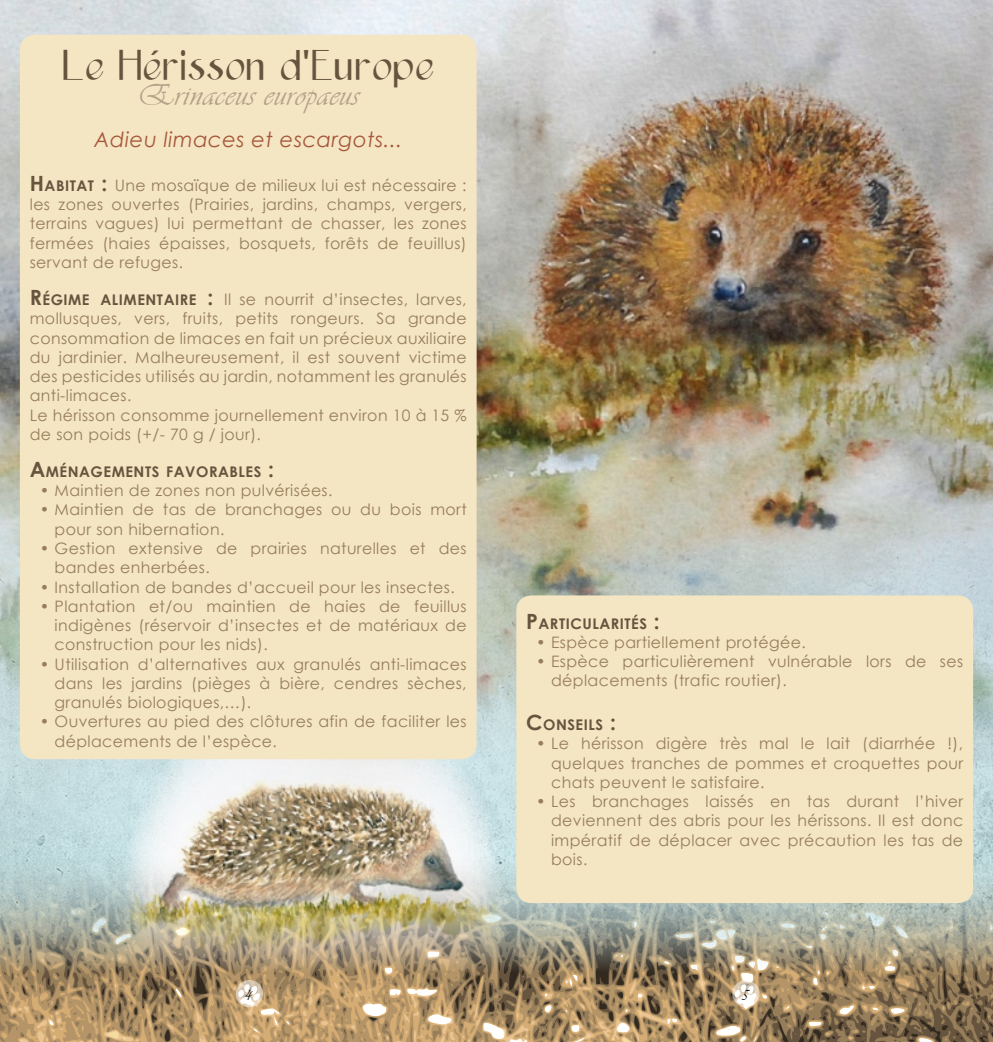
<style>
.page{position:relative;width:993px;height:1042px;background:#fff}
.page>*{position:absolute;margin:0;border:0;box-sizing:border-box;transform-origin:0 0}
.t1{font:42px "Epittazio";letter-spacing:.025em;color:#66543e}
.t2{font:31.5px "Vivaldii";letter-spacing:.025em;color:#b3a188}
.t3{font:italic 21px "Century Gothic";letter-spacing:.025em;color:#a6573a}
.t4{font:15.75px/19.2px "Century Gothic";letter-spacing:.025em;color:#977d5a;text-align:justify}
.t5{font:15.75px "Vivaldii";color:#000}
.t6{font:700 14.7px "Century Gothic";letter-spacing:.035em;color:#66543e}
.s1{font-weight:700;font-size:21px;color:#66543e}
.s2{font-weight:700;font-size:14.7px;color:#66543e}
.s3{font-size:21px}
</style>
<div class="page">
<img style="left:0;top:0;width:992px;height:848px">
<img style="left:0;top:848px;width:992px;height:194px">
<div style="left:20px;top:35px;width:456px;height:724px;background:#f4e5c3;border-radius:15px"></div>
<div style="left:516px;top:595px;width:456px;height:308px;background:#f4e5c3;border-radius:15px"></div>
<svg style="left:238px;top:984px;width:22px;height:21px"></svg>
<svg style="left:236px;top:980px;width:27px;height:27px"></svg>
<svg style="left:734px;top:984px;width:22px;height:21px"></svg>
<svg style="left:732px;top:980px;width:27px;height:27px"></svg>
<h1 class="t1" style="left:63px;top:44px;width:372px">Le Hérisson d'Europe</h1>
<h2 class="t2" style="left:137px;top:77px;width:223px">Erinaceus europaeus</h2>
<h3 class="t3" style="left:94px;top:125px;width:309px">Adieu limaces et escargots...</h3>
<p class="t4" style="left:30px;top:175px;width:438px"><span class="s1">H</span><span class="s2">ABITAT</span> <span class="s1">:</span> U ne mosaïque de milieux lui est nécessaire : les zones ouvertes (Prairies, jardins, champs, vergers, terrains vagues) lui permettant de chasser, les zones fermées (haies épaisses, bosquets, forêts de feuillus) servant de refuges.</p>
<p class="t4" style="left:30px;top:289px;width:438px;text-align:left"><span class="s1">R</span><span class="s2">ÉGIME ALIMENTAIRE</span> <span class="s1">:</span> Il se nourrit d’insectes, larves, mollusques, vers, fruits, petits rongeurs. Sa grande consommation de limaces en fait un précieux auxiliaire du jardinier. Malheureusement, il est souvent victime des pesticides utilisés au jardin, notamment les granulés anti-limaces.<br>Le hérisson consomme journellement environ 10 à 15 % de son poids (+/- 70 g / jour).</p>
<p class="t6" style="left:30px;top:460px;width:246px"><span class="s3">A</span>MÉNAGEMENTS FAVORABLES <span class="s3">:</span></p>
<p class="t4" style="left:40px;top:481px;width:294px">• Maintien de zones non pulvérisées.</p>
<p class="t4" style="left:55px;top:500px;width:413px;text-indent:-15px">• Maintien de tas de branchages ou du bois mort pour son hibernation.</p>
<p class="t4" style="left:55px;top:538px;width:413px;text-indent:-15px">• Gestion extensive de prairies naturelles et des bandes enherbées.</p>
<p class="t4" style="left:40px;top:577px;width:416px">• Installation de bandes d’accueil pour les insectes.</p>
<p class="t4" style="left:55px;top:596px;width:413px;text-indent:-15px">• Plantation et/ou maintien de haies de feuillus indigènes (réservoir d’insectes et de matériaux de construction pour les nids).</p>
<p class="t4" style="left:55px;top:654px;width:413px;text-indent:-15px">• Utilisation d’alternatives aux granulés anti-limaces dans les jardins (pièges à bière, cendres sèches, granulés biologiques,…).</p>
<p class="t4" style="left:55px;top:712px;width:413px;text-indent:-15px">• Ouvertures au pied des clôtures afin de faciliter les déplacements de l’espèce.</p>
<p class="t6" style="left:526px;top:612px;width:135px"><span class="s3">P</span>ARTICULARITÉS <span class="s3">:</span></p>
<p class="t4" style="left:536px;top:632px;width:271px">• Espèce partiellement protégée.</p>
<p class="t4" style="left:551px;top:651px;width:413px;text-indent:-15px">• Espèce particulièrement vulnérable lors de ses déplacements (trafic routier).</p>
<p class="t6" style="left:526px;top:713px;width:91px"><span class="s3">C</span>ONSEILS <span class="s3">:</span></p>
<p class="t4" style="left:551px;top:734px;width:414px;text-indent:-15px">• Le hérisson digère très mal le lait (diarrhée !), quelques tranches de pommes et croquettes pour chats peuvent le satisfaire.</p>
<p class="t4" style="left:551px;top:791px;width:414px;text-indent:-15px">• Les branchages laissés en tas durant l’hiver deviennent des abris pour les hérissons. Il est donc impératif de déplacer avec précaution les tas de bois.</p>
<p class="t5" style="left:245px;top:985px;width:8px">4</p>
<p class="t5" style="left:741px;top:985px;width:8px">5</p>
</div>
